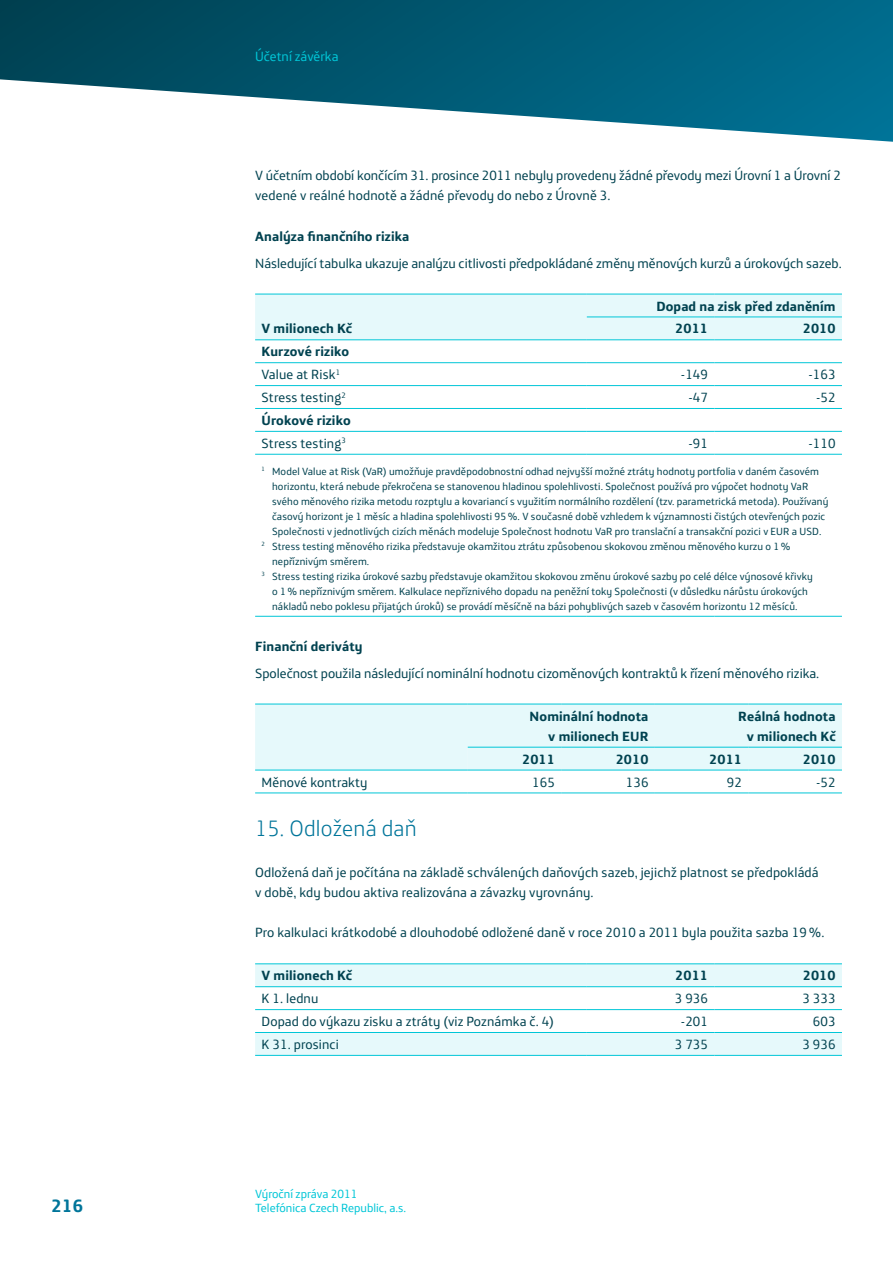
<style>
.page{position:relative;width:893px;height:1263px;background:#fff}
.page>*{position:absolute;margin:0;border:0;box-sizing:border-box;transform-origin:0 0}
.t1{font:300 22.5px "Telefonica Headline";letter-spacing:.01em;color:#00759a}
.t2{font:700 18px "Telefonica Text";color:#00759a}
.t3{font:13.5px/20.2px "Telefonica Text";letter-spacing:.005em;color:#004250}
.t4{font:700 13.5px/23px "Telefonica Text";letter-spacing:.01em;color:#004250}
.t5{font:13.5px "Telefonica Text";color:#00c6d7}
.t6{font:12px "Telefonica Text";color:#00c6d7}
.t7{font:10.5px "Telefonica Text";letter-spacing:.01em;color:#004250}
.s1{font-weight:400}
</style>
<div class="page">
<svg style="left:0;top:0;width:893px;height:142px"></svg>
<div style="left:255px;top:295px;width:587px;height:45px;background:#e6f9fb"></div>
<hr style="left:255px;top:294px;width:332px;height:1px;background:#00c6d7">
<hr style="left:587px;top:294px;width:127px;height:1px;background:#00c6d7">
<hr style="left:714px;top:294px;width:128px;height:1px;background:#00c6d7">
<hr style="left:587px;top:317px;width:127px;height:1px;background:#00c6d7">
<hr style="left:714px;top:317px;width:128px;height:1px;background:#00c6d7">
<hr style="left:255px;top:340px;width:332px;height:1px;background:#00c6d7">
<hr style="left:587px;top:340px;width:127px;height:1px;background:#00c6d7">
<hr style="left:714px;top:340px;width:128px;height:1px;background:#00c6d7">
<hr style="left:255px;top:362px;width:332px;height:1px;background:#00c6d7">
<hr style="left:587px;top:362px;width:127px;height:1px;background:#00c6d7">
<hr style="left:714px;top:362px;width:128px;height:1px;background:#00c6d7">
<hr style="left:255px;top:385px;width:332px;height:1px;background:#00c6d7">
<hr style="left:587px;top:385px;width:127px;height:1px;background:#00c6d7">
<hr style="left:714px;top:385px;width:128px;height:1px;background:#00c6d7">
<hr style="left:255px;top:408px;width:332px;height:1px;background:#00c6d7">
<hr style="left:587px;top:408px;width:127px;height:1px;background:#00c6d7">
<hr style="left:714px;top:408px;width:128px;height:1px;background:#00c6d7">
<hr style="left:255px;top:431px;width:332px;height:1px;background:#00c6d7">
<hr style="left:587px;top:431px;width:127px;height:1px;background:#00c6d7">
<hr style="left:714px;top:431px;width:128px;height:1px;background:#00c6d7">
<hr style="left:255px;top:454px;width:332px;height:1px;background:#00c6d7">
<hr style="left:587px;top:454px;width:127px;height:1px;background:#00c6d7">
<hr style="left:714px;top:454px;width:128px;height:1px;background:#00c6d7">
<hr style="left:255px;top:616px;width:332px;height:1px;background:#00c6d7">
<hr style="left:587px;top:616px;width:127px;height:1px;background:#00c6d7">
<hr style="left:714px;top:616px;width:128px;height:1px;background:#00c6d7">
<div style="left:255px;top:705px;width:587px;height:65px;background:#e6f9fb"></div>
<hr style="left:255px;top:704px;width:213px;height:1px;background:#00c6d7">
<hr style="left:468px;top:704px;width:93px;height:1px;background:#00c6d7">
<hr style="left:561px;top:704px;width:94px;height:1px;background:#00c6d7">
<hr style="left:655px;top:704px;width:93px;height:1px;background:#00c6d7">
<hr style="left:748px;top:704px;width:94px;height:1px;background:#00c6d7">
<hr style="left:468px;top:747px;width:93px;height:1px;background:#00c6d7">
<hr style="left:561px;top:747px;width:94px;height:1px;background:#00c6d7">
<hr style="left:655px;top:747px;width:93px;height:1px;background:#00c6d7">
<hr style="left:748px;top:747px;width:94px;height:1px;background:#00c6d7">
<hr style="left:255px;top:770px;width:213px;height:1px;background:#00c6d7">
<hr style="left:468px;top:770px;width:93px;height:1px;background:#00c6d7">
<hr style="left:561px;top:770px;width:94px;height:1px;background:#00c6d7">
<hr style="left:655px;top:770px;width:93px;height:1px;background:#00c6d7">
<hr style="left:748px;top:770px;width:94px;height:1px;background:#00c6d7">
<hr style="left:255px;top:793px;width:213px;height:1px;background:#00c6d7">
<hr style="left:468px;top:793px;width:93px;height:1px;background:#00c6d7">
<hr style="left:561px;top:793px;width:94px;height:1px;background:#00c6d7">
<hr style="left:655px;top:793px;width:93px;height:1px;background:#00c6d7">
<hr style="left:748px;top:793px;width:94px;height:1px;background:#00c6d7">
<div style="left:255px;top:964px;width:587px;height:22px;background:#e6f9fb"></div>
<div style="left:255px;top:1033px;width:587px;height:22px;background:#e6f9fb"></div>
<hr style="left:255px;top:963px;width:332px;height:1px;background:#00c6d7">
<hr style="left:587px;top:963px;width:127px;height:1px;background:#00c6d7">
<hr style="left:714px;top:963px;width:128px;height:1px;background:#00c6d7">
<hr style="left:255px;top:986px;width:332px;height:1px;background:#00c6d7">
<hr style="left:255px;top:1009px;width:332px;height:1px;background:#00c6d7">
<hr style="left:587px;top:1009px;width:127px;height:1px;background:#00c6d7">
<hr style="left:714px;top:1009px;width:128px;height:1px;background:#00c6d7">
<hr style="left:255px;top:1032px;width:332px;height:1px;background:#00c6d7">
<hr style="left:587px;top:1032px;width:127px;height:1px;background:#00c6d7">
<hr style="left:714px;top:1032px;width:128px;height:1px;background:#00c6d7">
<hr style="left:255px;top:1055px;width:332px;height:1px;background:#00c6d7">
<hr style="left:587px;top:1055px;width:127px;height:1px;background:#00c6d7">
<hr style="left:714px;top:1055px;width:128px;height:1px;background:#00c6d7">
<hr style="left:587px;top:986px;width:127px;height:1px;background:#00c6d7">
<hr style="left:714px;top:986px;width:128px;height:1px;background:#00c6d7">
<p class="t5" style="left:255px;top:45px;width:85px">Účetní závěrka</p>
<p class="t3" style="left:255px;top:164px;width:587px">V účetním období končícím 31. prosince 2011 nebyly provedeny žádné převody mezi Úrovní 1 a Úrovní 2 vedené v reálné hodnotě a žádné převody do nebo z Úrovně 3.</p>
<p class="t4" style="left:255px;top:224px;width:156px">Analýza finančního rizika</p>
<p class="t3" style="left:255px;top:251px;width:588px">Následující tabulka ukazuje analýzu citlivosti předpokládané změny měnových kurzů a úrokových sazeb.</p>
<p class="t4" style="left:261px;top:316px;width:92px">V milionech Kč</p>
<p class="t4" style="left:261px;top:339px;width:89px">Kurzové riziko<br><span class="s1">Value at Risk</span><sup>1</sup></p>
<p class="t4" style="left:675px;top:293px;width:162px;text-indent:-19px">Dopad na zisk před zdaněním<br>2011</p>
<p class="t4" style="left:803px;top:316px;width:34px">2010</p>
<p class="t3" style="left:681px;top:363px;width:29px">-149</p>
<p class="t3" style="left:808px;top:363px;width:29px">-163</p>
<p class="t3" style="left:261px;top:386px;width:86px">Stress testing<sup>2</sup></p>
<p class="t3" style="left:688px;top:386px;width:21px">-47</p>
<p class="t3" style="left:816px;top:386px;width:21px">-52</p>
<p class="t4" style="left:261px;top:408px;width:91px">Úrokové riziko<br><span class="s1">Stress testing</span><sup>3</sup></p>
<p class="t3" style="left:688px;top:432px;width:21px">-91</p>
<p class="t3" style="left:808px;top:432px;width:29px">-110</p>
<p class="t7" style="left:261px;top:462px;width:559px"><sup>1</sup> Model Value at Risk (VaR) umožňuje pravděpodobnostní odhad nejvyšší možné ztráty hodnoty portfolia v daném časovém</p>
<p class="t7" style="left:272px;top:477px;width:538px">horizontu, která nebude překročena se stanovenou hladinou spolehlivosti. Společnost používá pro výpočet hodnoty VaR</p>
<p class="t7" style="left:272px;top:492px;width:558px">svého měnového rizika metodu rozptylu a kovariancí s využitím normálního rozdělení (tzv. parametrická metoda). Používaný</p>
<p class="t7" style="left:272px;top:507px;width:555px">časový horizont je 1 měsíc a hladina spolehlivosti 95%. V současné době vzhledem k významnosti čistých otevřených pozic</p>
<p class="t7" style="left:272px;top:522px;width:551px">Společnosti v jednotlivých cizích měnách modeluje Společnost hodnotu VaR pro translační a transakční pozici v EUR a USD.</p>
<p class="t7" style="left:261px;top:537px;width:530px"><sup>2</sup> Stress testing měnového rizika představuje okamžitou ztrátu způsobenou skokovou změnou měnového kurzu o 1%</p>
<p class="t7" style="left:272px;top:552px;width:99px">nepříznivým směrem.</p>
<p class="t7" style="left:261px;top:567px;width:553px"><sup>3</sup> Stress testing rizika úrokové sazby představuje okamžitou skokovou změnu úrokové sazby po celé délce výnosové křivky</p>
<p class="t7" style="left:272px;top:582px;width:537px">o 1% nepříznivým směrem. Kalkulace nepříznivého dopadu na peněžní toky Společnosti (v důsledku nárůstu úrokových</p>
<p class="t7" style="left:272px;top:597px;width:527px">nákladů nebo poklesu přijatých úroků) se provádí měsíčně na bázi pohyblivých sazeb v časovém horizontu 12 měsíců.</p>
<p class="t4" style="left:255px;top:633px;width:109px">Finanční deriváty</p>
<p class="t3" style="left:255px;top:661px;width:566px">Společnost použila následující nominální hodnotu cizoměnových kontraktů k řízení měnového rizika.</p>
<p class="t4" style="left:530px;top:704px;width:120px;line-height:20.2px;text-align:right">Nominální hodnota v milionech EUR</p>
<p class="t4" style="left:738px;top:704px;width:99px;line-height:20.2px;text-align:right">Reálná hodnota v milionech Kč</p>
<p class="t4" style="left:522px;top:746px;width:34px">2011</p>
<p class="t4" style="left:616px;top:746px;width:34px">2010</p>
<p class="t4" style="left:709px;top:746px;width:34px">2011</p>
<p class="t4" style="left:803px;top:746px;width:34px">2010</p>
<p class="t3" style="left:261px;top:770px;width:108px">Měnové kontrakty</p>
<p class="t3" style="left:532px;top:770px;width:24px">165</p>
<p class="t3" style="left:626px;top:770px;width:24px">136</p>
<p class="t3" style="left:727px;top:770px;width:17px">92</p>
<p class="t3" style="left:816px;top:770px;width:21px">-52</p>
<h1 class="t1" style="left:255px;top:810px;width:163px">15. Odložená daň</h1>
<p class="t3" style="left:255px;top:860px;width:565px">Odložená daň je počítána na základě schválených daňových sazeb, jejichž platnost se předpokládá v době, kdy budou aktiva realizována a závazky vyrovnány.</p>
<p class="t3" style="left:255px;top:921px;width:571px">Pro kalkulaci krátkodobé a dlouhodobé odložené daně v roce 2010 a 2011 byla použita sazba 19%.</p>
<p class="t4" style="left:261px;top:963px;width:92px">V milionech Kč</p>
<p class="t4" style="left:675px;top:963px;width:34px">2011</p>
<p class="t4" style="left:803px;top:963px;width:34px">2010</p>
<p class="t3" style="left:261px;top:987px;width:58px">K 1. lednu</p>
<p class="t3" style="left:675px;top:987px;width:35px">3 936</p>
<p class="t3" style="left:802px;top:987px;width:35px">3 333</p>
<p class="t3" style="left:261px;top:1010px;width:294px">Dopad do výkazu zisku a ztráty (viz Poznámka č. 4)</p>
<p class="t3" style="left:681px;top:1010px;width:29px">-201</p>
<p class="t3" style="left:813px;top:1010px;width:24px">603</p>
<p class="t3" style="left:261px;top:1033px;width:79px">K 31. prosinci</p>
<p class="t3" style="left:675px;top:1033px;width:35px">3 735</p>
<p class="t3" style="left:802px;top:1033px;width:35px">3 936</p>
<p class="t6" style="left:255px;top:1183px;width:104px">Výroční zpráva 2011</p>
<h2 class="t2" style="left:51px;top:1189px;width:34px">216</h2>
<p class="t6" style="left:255px;top:1198px;width:153px">Telefónica Czech Republic, a.s.</p>
</div>
